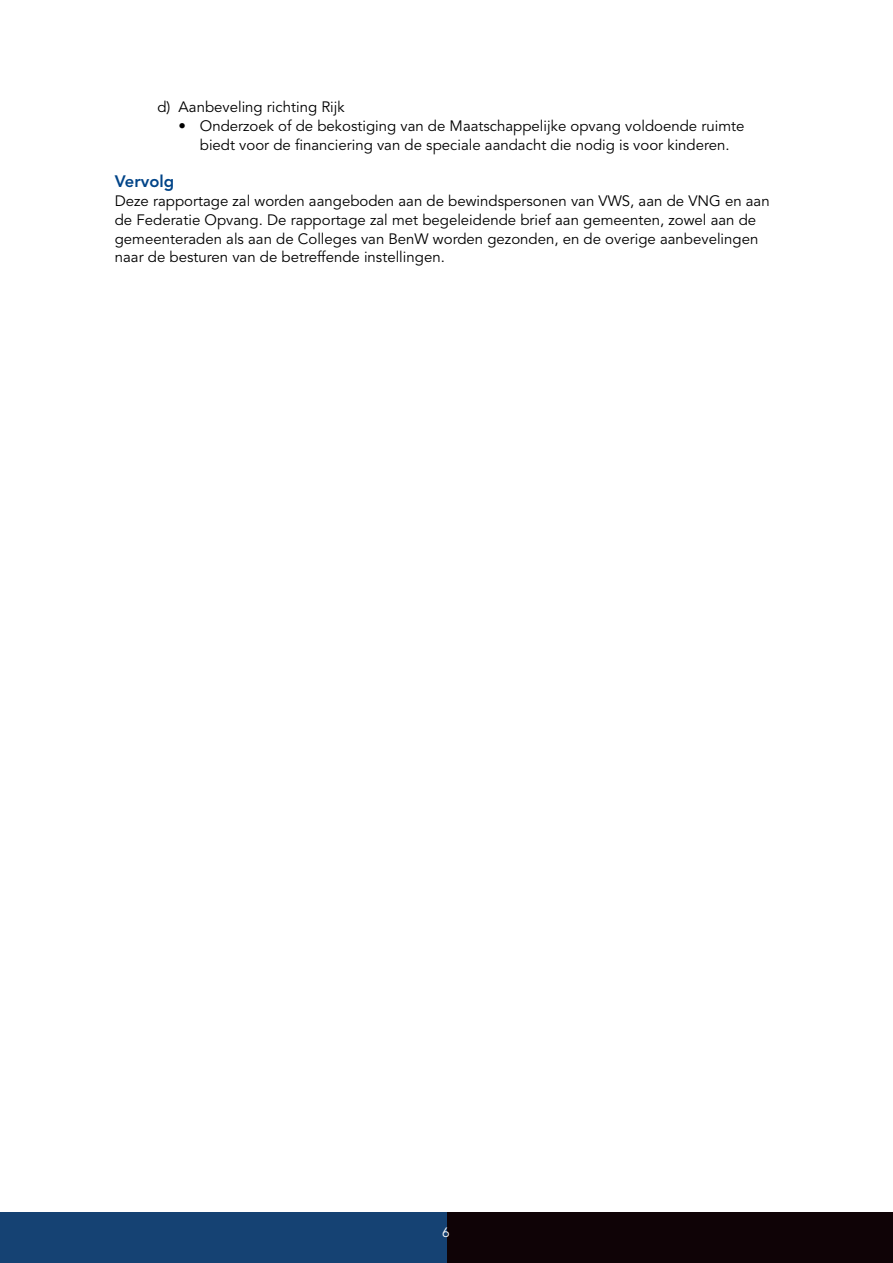
<style>
.page{position:relative;width:893px;height:1263px;background:#fff}
.page>*{position:absolute;margin:0;border:0;box-sizing:border-box;transform-origin:0 0}
.t1{font:800 16.5px "Avenir LT Std";color:#048}
.t2{font:15px/18.8px "Avenir LT Std";color:#000;text-align:center}
.t3{font:13.5px "Avenir LT Std";color:#fff}
</style>
<div class="page">
<div style="left:0;top:1212px;width:893px;height:51px;background:#154273"></div>
<div style="left:448px;top:1212px;width:445px;height:51px;background:#0f0306"></div>
<p class="t2" style="left:157px;top:98px;width:189px">d) Aanbeveling richting Rijk</p>
<p class="t2" style="left:179px;top:117px;width:567px">• Onderzoek of de bekostiging van de Maatschappelijke opvang voldoende ruimte biedt voor de financiering van de speciale aandacht die nodig is voor kinderen.</p>
<p class="t1" style="left:115px;top:172px;width:61px">Vervolg</p>
<p class="t2" style="left:115px;top:192px;width:656px;text-align:left">Deze rapportage zal worden aangeboden aan de bewindspersonen van VWS, aan de VNG en aan de Federatie Opvang. De rapportage zal met begeleidende brief aan gemeenten, zowel aan de gemeenteraden als aan de Colleges van BenW worden gezonden, en de overige aanbevelingen naar de besturen van de betreffende instellingen.</p>
<p class="t3" style="left:442px;top:1225px;width:9px">6</p>
</div>
